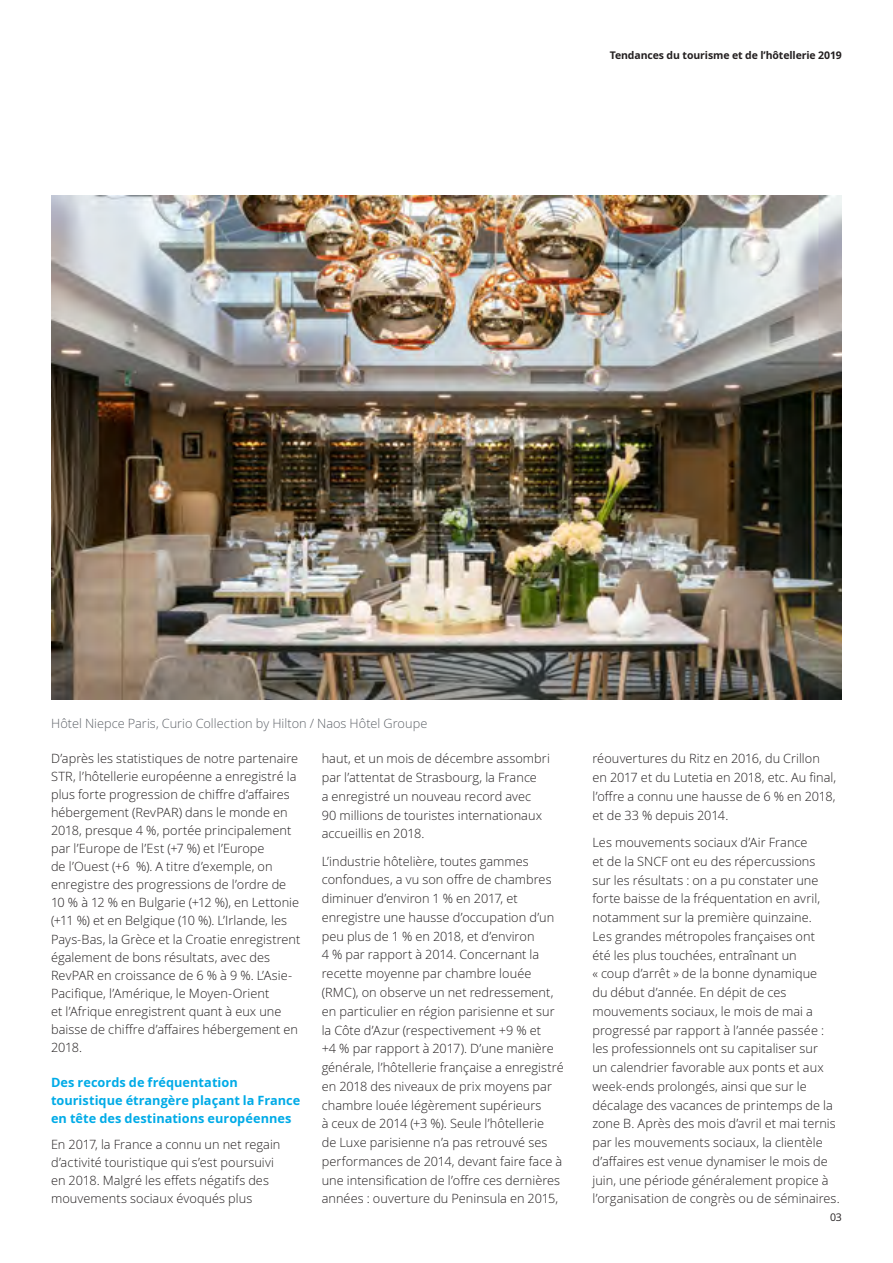
<style>
.page{position:relative;width:893px;height:1263px;background:#fff}
.page>*{position:absolute;margin:0;border:0;box-sizing:border-box;transform-origin:0 0}
.Body_copy__8_5_12pt{font:300 12.75px/18.8px "Open Sans";letter-spacing:.005em;color:#231f20}
.Intertitre_bleu_3{font:700 12.75px/18px "Open Sans";color:#00abe7}
.Image_caption__8_5_1{font:300 12.75px "Open Sans";color:#5f6369}
.t1{font:700 10.5px "Open Sans";letter-spacing:-.01em;color:#231f20}
.t2{font:10.5px "Open Sans";color:#231f20}
</style>
<div class="page">
<img style="left:51px;top:196px;width:791px;height:503px">
<p class="t1" style="left:610px;top:48px;width:234px">Tendances du tourisme et de l’hôtellerie 2019</p>
<p class="Image_caption__8_5_1" style="left:51px;top:714px;width:378px">Hôtel Niepce Paris, Curio Collection by Hilton / Naos Hôtel Groupe</p>
<p class="Body_copy__8_5_12pt" style="left:51px;top:749px;width:251px;line-height:18px">D’après les statistiques de notre partenaire STR, l’hôtellerie européenne a enregistré la plus forte progression de chiffre d’affaires hébergement (RevPAR) dans le monde en 2018, presque 4 %, portée principalement par l’Europe de l’Est (+7 %) et l’Europe<br>de l’Ouest (+6 %). A titre d’exemple, on enregistre des progressions de l’ordre de 10 % à 12 % en Bulgarie (+12 %), en Lettonie (+11 %) et en Belgique (10 %). L’Irlande, les Pays-Bas, la Grèce et la Croatie enregistrent également de bons résultats, avec des RevPAR en croissance de 6 % à 9 %. L’Asie-Pacifique, l’Amérique, le Moyen-Orient<br>et l’Afrique enregistrent quant à eux une baisse de chiffre d’affaires hébergement en 2018.</p>
<p class="Intertitre_bleu_3" style="left:51px;top:1073px;width:251px">Des records de fréquentation touristique étrangère plaçant la France en tête des destinations européennes</p>
<p class="Body_copy__8_5_12pt" style="left:51px;top:1135px;width:231px;line-height:18px">En 2017, la France a connu un net regain d’activité touristique qui s’est poursuivi en 2018. Malgré les effets négatifs des mouvements sociaux évoqués plus</p>
<p class="Body_copy__8_5_12pt" style="left:322px;top:749px;width:230px">haut, et un mois de décembre assombri par l’attentat de Strasbourg, la France<br>a enregistré un nouveau record avec<br>90 millions de touristes internationaux accueillis en 2018.</p>
<p class="Body_copy__8_5_12pt" style="left:322px;top:851px;width:243px">L’industrie hôtelière, toutes gammes confondues, a vu son offre de chambres diminuer d’environ 1 % en 2017, et enregistre une hausse d’occupation d’un peu plus de 1 % en 2018, et d’environ<br>4 % par rapport à 2014. Concernant la recette moyenne par chambre louée (RMC), on observe un net redressement, en particulier en région parisienne et sur la Côte d’Azur (respectivement +9 % et<br>+4 % par rapport à 2017). D’une manière générale, l’hôtellerie française a enregistré en 2018 des niveaux de prix moyens par chambre louée légèrement supérieurs<br>à ceux de 2014 (+3 %). Seule l’hôtellerie<br>de Luxe parisienne n’a pas retrouvé ses performances de 2014, devant faire face à une intensification de l’offre ces dernières années : ouverture du Peninsula en 2015,</p>
<p class="Body_copy__8_5_12pt" style="left:592px;top:749px;width:245px">réouvertures du Ritz en 2016, du Crillon en 2017 et du Lutetia en 2018, etc. Au final, l’offre a connu une hausse de 6 % en 2018, et de 33 % depuis 2014.</p>
<p class="Body_copy__8_5_12pt" style="left:592px;top:833px;width:249px">Les mouvements sociaux d’Air France<br>et de la SNCF ont eu des répercussions<br>sur les résultats : on a pu constater une forte baisse de la fréquentation en avril, notamment sur la première quinzaine.<br>Les grandes métropoles françaises ont<br>été les plus touchées, entraînant un<br>« coup d’arrêt » de la bonne dynamique<br>du début d’année. En dépit de ces mouvements sociaux, le mois de mai a progressé par rapport à l’année passée : les professionnels ont su capitaliser sur<br>un calendrier favorable aux ponts et aux week-ends prolongés, ainsi que sur le décalage des vacances de printemps de la zone B. Après des mois d’avril et mai ternis par les mouvements sociaux, la clientèle d’affaires est venue dynamiser le mois de juin, une période généralement propice à l’organisation de congrès ou de séminaires.</p>
<p class="t2" style="left:830px;top:1210px;width:13px">03</p>
</div>
